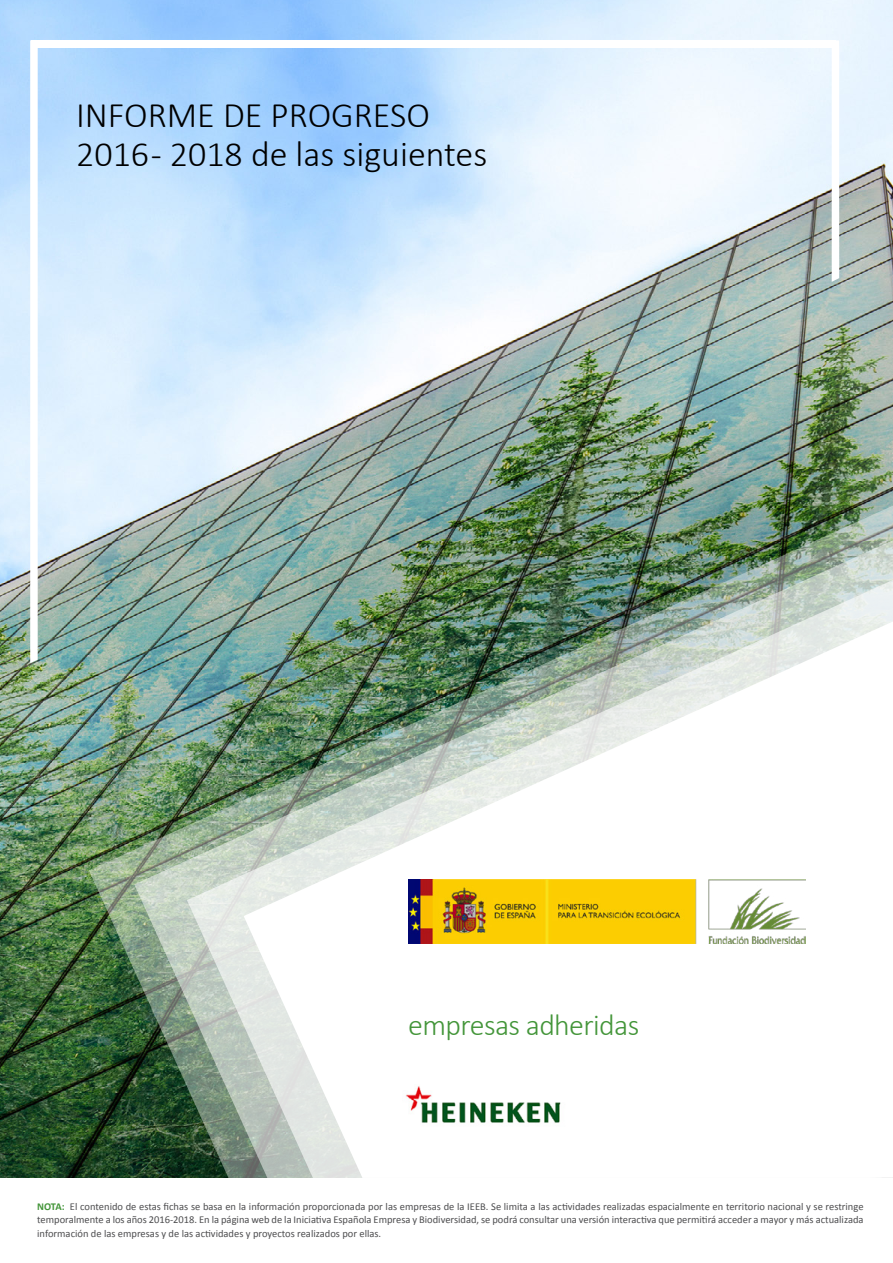
<style>
.page{position:relative;width:893px;height:1263px;background:#fff}
.page>*{position:absolute;margin:0;border:0;box-sizing:border-box;transform-origin:0 0}
.t1{font:300 36px/39px "Calibri";color:#000}
.t2{font:300 30px "Calibri";letter-spacing:-.02em;color:#439539}
.t3{font:10.5px/13.5px "Calibri";color:#4d4d4f;text-align:justify}
.s1{font-weight:700;color:#439539}
</style>
<div class="page">
<img style="left:0;top:0;width:893px;height:1178px">
<svg style="left:30px;top:40px;width:8px;height:623px"></svg>
<svg style="left:832px;top:40px;width:7px;height:242px"></svg>
<div style="left:31px;top:40px;width:804px;height:8px;background:#fff"></div>
<img style="left:89px;top:426px;width:804px;height:752px">
<img style="left:134px;top:461px;width:759px;height:717px">
<img style="left:187px;top:502px;width:706px;height:676px">
<svg style="left:244px;top:621px;width:649px;height:557px"></svg>
<img style="left:409px;top:879px;width:397px;height:64px">
<img style="left:403px;top:1060px;width:162px;height:92px">
<h1 class="t1" style="left:76px;top:95px;width:413px">INFORME DE PROGRESO<br>2016 - 2018 de las siguientes</h1>
<h2 class="t2" style="left:408px;top:1006px;width:233px">empresas adheridas</h2>
<p class="t3" style="left:37px;top:1199px;width:828px"><span class="s1">NOTA:</span> El contenido de estas fichas se basa en la información proporcionada por las empresas de la IEEB. Se limita a las actividades realizadas espacialmente en territorio nacional y se restringe temporalmente a los años 2016-2018. En la página web de la Iniciativa Española Empresa y Biodiversidad, se podrá consultar una versión interactiva que permitirá acceder a mayor y más actualizada información de las empresas y de las actividades y proyectos realizados por ellas.</p>
</div>
